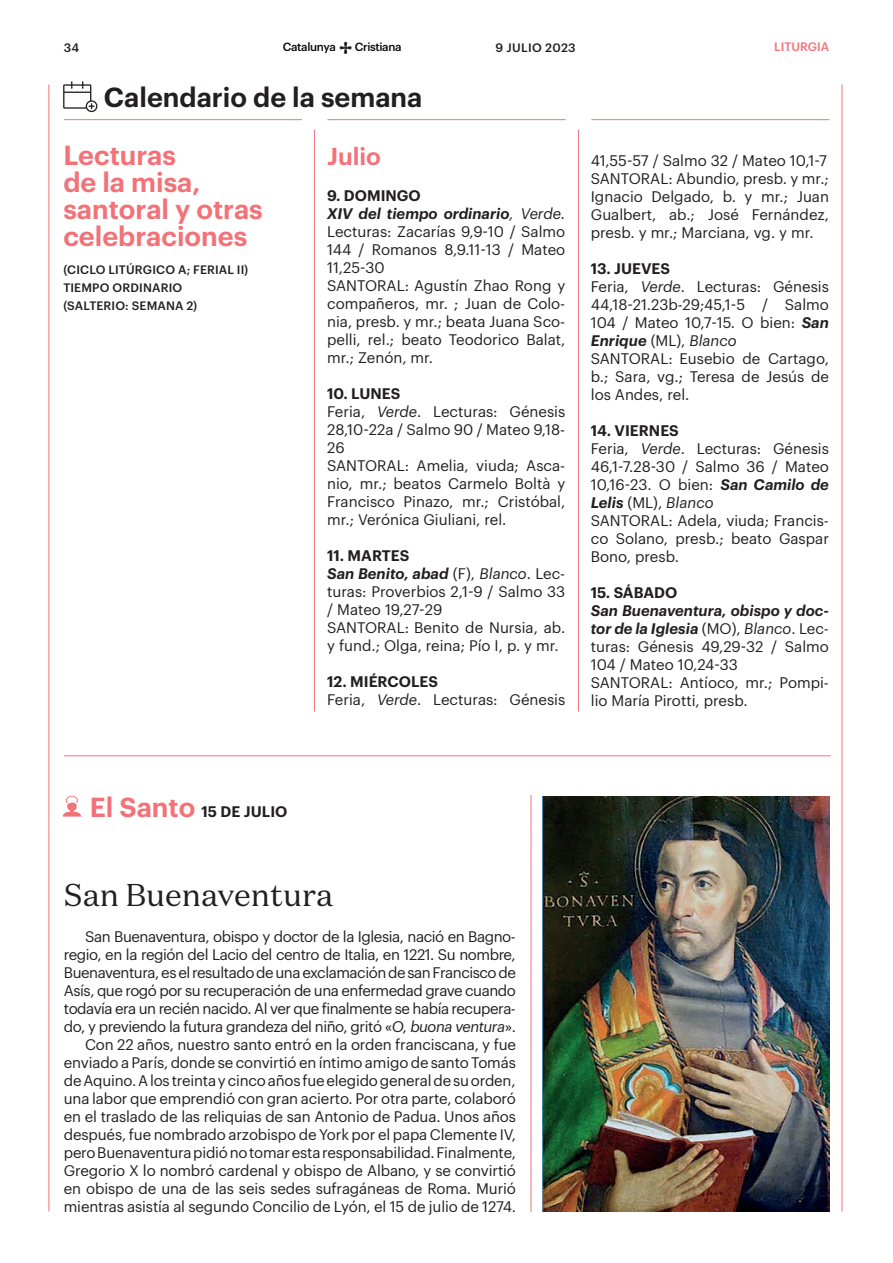
<style>
.page{position:relative;width:893px;height:1263px;background:#fff}
.page>*{position:absolute;margin:0;border:0;box-sizing:border-box;transform-origin:0 0}
.t1{font:31.5px "Domaine Text";color:#231f20}
.t2{font:600 27px/27px "Graphik";color:#f27278}
.t3{font:600 27px "Graphik";color:#231f20}
.t4{font:600 24px "Graphik";color:#f27278}
.t5{font:15px/18px "Graphik";letter-spacing:-.01em;color:#231f20}
.t6{font:600 15px "Graphik";color:#231f20}
.t7{font:500 12px/18px "Graphik";letter-spacing:.01em;color:#231f20}
.t8{font:500 12px "Graphik";color:#f27278}
.t9{font:500 11.55px "Graphik";letter-spacing:-.03em;color:#07090c}
.s1{font-weight:600}
.s2{font-weight:600;font-style:italic}
.s3{font-style:italic}
.s4{font-size:27px;color:#f27278}
</style>
<div class="page">
<hr style="left:49px;top:85px;width:1px;height:1126px;background:#f27278">
<hr style="left:842px;top:85px;width:1px;height:1126px;background:#f27278">
<svg style="left:339px;top:42px;width:13px;height:12px"></svg>
<hr style="left:64px;top:119px;width:238px;height:1px;background:#f27278">
<hr style="left:327px;top:119px;width:239px;height:1px;background:#f27278">
<hr style="left:591px;top:119px;width:238px;height:1px;background:#f27278">
<svg style="left:63px;top:81px;width:35px;height:31px"></svg>
<hr style="left:578px;top:130px;width:1px;height:581px;background:#f27278">
<hr style="left:314px;top:130px;width:1px;height:581px;background:#f27278">
<svg style="left:63px;top:796px;width:18px;height:21px"></svg>
<hr style="left:531px;top:795px;width:1px;height:417px;background:#f27278">
<img style="left:543px;top:797px;width:287px;height:415px">
<hr style="left:64px;top:755px;width:767px;height:1px;background:#f27278">
<p class="t7" style="left:64px;top:37px;width:17px">34</p>
<p class="t9" style="left:283px;top:38px;width:54px">Catalunya</p>
<p class="t9" style="left:355px;top:38px;width:48px">Cristiana</p>
<p class="t7" style="left:495px;top:37px;width:82px">9 JULIO 2023</p>
<h2 class="t3" style="left:104px;top:77px;width:320px">Calendario de la semana</h2>
<h2 class="t2" style="left:63px;top:140px;width:201px">Lecturas<br>de la misa, santoral y otras celebraciones</h2>
<p class="t7" style="left:63px;top:260px;width:186px">(CICLO LITÚRGICO A; FERIAL II)<br>TIEMPO ORDINARIO (SALTERIO: SEMANA 2)</p>
<h3 class="t4" style="left:327px;top:138px;width:55px">Julio</h3>
<p class="t5" style="left:327px;top:185px;width:240px"><span class="s1">9. DOMINGO<br></span><span class="s2">XIV del tiempo ordinario</span><span class="s3">, Verde.<br></span>Lecturas: Zacarías 9,9-10 / Salmo<br>144 / Romanos 8,9.11-13 / Mateo<br>11,25-30<br>SANTORAL: Agustín Zhao Rong y compañeros, mr. ; Juan de Colo&shy;nia, presb. y mr.; beata Juana Sco&shy;pelli, rel.; beato Teodorico Balat, mr.; Zenón, mr.</p>
<p class="t5" style="left:327px;top:383px;width:240px"><span class="s1">10. LUNES<br></span>Feria, <span class="s3">Verde</span>. Lecturas: Génesis<br>28,10-22a / Salmo 90 / Mateo 9,18-<br>26<br>SANTORAL: Amelia, viuda; Asca&shy;nio, mr.; beatos Carmelo Boltà y<br>Francisco Pinazo, mr.; Cristóbal, mr.; Verónica Giuliani, rel.</p>
<p class="t5" style="left:327px;top:545px;width:240px"><span class="s1">11. MARTES<br></span><span class="s2">San Benito, abad</span> (F), <span class="s3">Blanco</span>. Lec&shy;turas: Proverbios 2,1-9 / Salmo 33 / Mateo 19,27-29<br>SANTORAL: Benito de Nursia, ab. y fund.; Olga, reina; Pío I, p. y mr.</p>
<p class="t5" style="left:327px;top:671px;width:240px"><span class="s1">12. MIÉRCOLES<br></span>Feria, <span class="s3">Verde</span>. Lecturas: Génesis</p>
<p class="t8" style="left:774px;top:38px;width:57px">LITURGIA</p>
<p class="t5" style="left:591px;top:150px;width:240px;text-align:justify">41,55-57 / Salmo 32 / Mateo 10,1-7<br>SANTORAL: Abundio, presb. y mr.; Ignacio Delgado, b. y mr.; Juan Gualbert, ab.; José Fernández, presb. y mr.; Marciana, vg. y mr.</p>
<p class="t5" style="left:591px;top:258px;width:240px"><span class="s1">13. JUEVES<br></span>Feria, <span class="s3">Verde</span>. Lecturas: Génesis<br>44,18-21.23b-29;45,1-5 / Salmo<br>104 / Mateo 10,7-15. O bien: <span class="s2">San<br>Enrique</span> (ML), <span class="s3">Blanco<br></span>SANTORAL: Eusebio de Cartago, b.; Sara, vg.; Teresa de Jesús de los Andes, rel.</p>
<p class="t5" style="left:591px;top:420px;width:240px"><span class="s1">14. VIERNES<br></span>Feria, <span class="s3">Verde</span>. Lecturas: Génesis<br>46,1-7.28-30 / Salmo 36 / Mateo<br>10,16-23. O bien: <span class="s2">San Camilo de<br>Lelis</span> (ML), <span class="s3">Blanco<br></span>SANTORAL: Adela, viuda; Francis&shy;co Solano, presb.; beato Gaspar<br>Bono, presb.</p>
<p class="t6" style="left:591px;top:581px;width:88px">15. SÁBADO</p>
<p class="t5" style="left:591px;top:600px;width:240px"><span class="s2">San Buenaventura, obispo y doc&shy;tor de la Iglesia</span> (MO), <span class="s3">Blanco</span>. Lec&shy;turas: Génesis 49,29-32 / Salmo<br>104 / Mateo 10,24-33<br>SANTORAL: Antíoco, mr.; Pompi&shy;lio María Pirotti, presb.</p>
<p class="t6" style="left:90px;top:800px;width:199px"><span class="s4">El Santo</span> 15 DE JULIO</p>
<h1 class="t1" style="left:64px;top:875px;width:271px">San Buenaventura</h1>
<p class="t5" style="left:64px;top:926px;width:454px;text-align:right">San Buenaventura, obispo y doctor de la Iglesia, nació en Bagno&shy;regio, en la región del Lacio del centro de Italia, en 1221. Su nombre, Buenaventura, es el resultado de una exclamación de san Francisco de Asís, que rogó por su recuperación de una enfermedad grave cuando todavía era un recién nacido. Al ver que finalmente se había recupera&shy;do, y previendo la futura grandeza del niño, gritó «<span class="s3">O, buona ventura</span>».<br>Con 22 años, nuestro santo entró en la orden franciscana, y fue enviado a París, donde se convirtió en íntimo amigo de santo Tomás de Aquino. A los treinta y cinco años fue elegido general de su orden, una labor que emprendió con gran acierto. Por otra parte, colaboró en el traslado de las reliquias de san Antonio de Padua. Unos años después, fue nombrado arzobispo de York por el papa Clemente IV, pero Buenaventura pidió no tomar esta responsabilidad. Finalmente, Gregorio X lo nombró cardenal y obispo de Albano, y se convirtió en obispo de una de las seis sedes sufragáneas de Roma. Murió mientras asistía al segundo Concilio de Lyón, el 15 de julio de 1274.</p>
</div>
